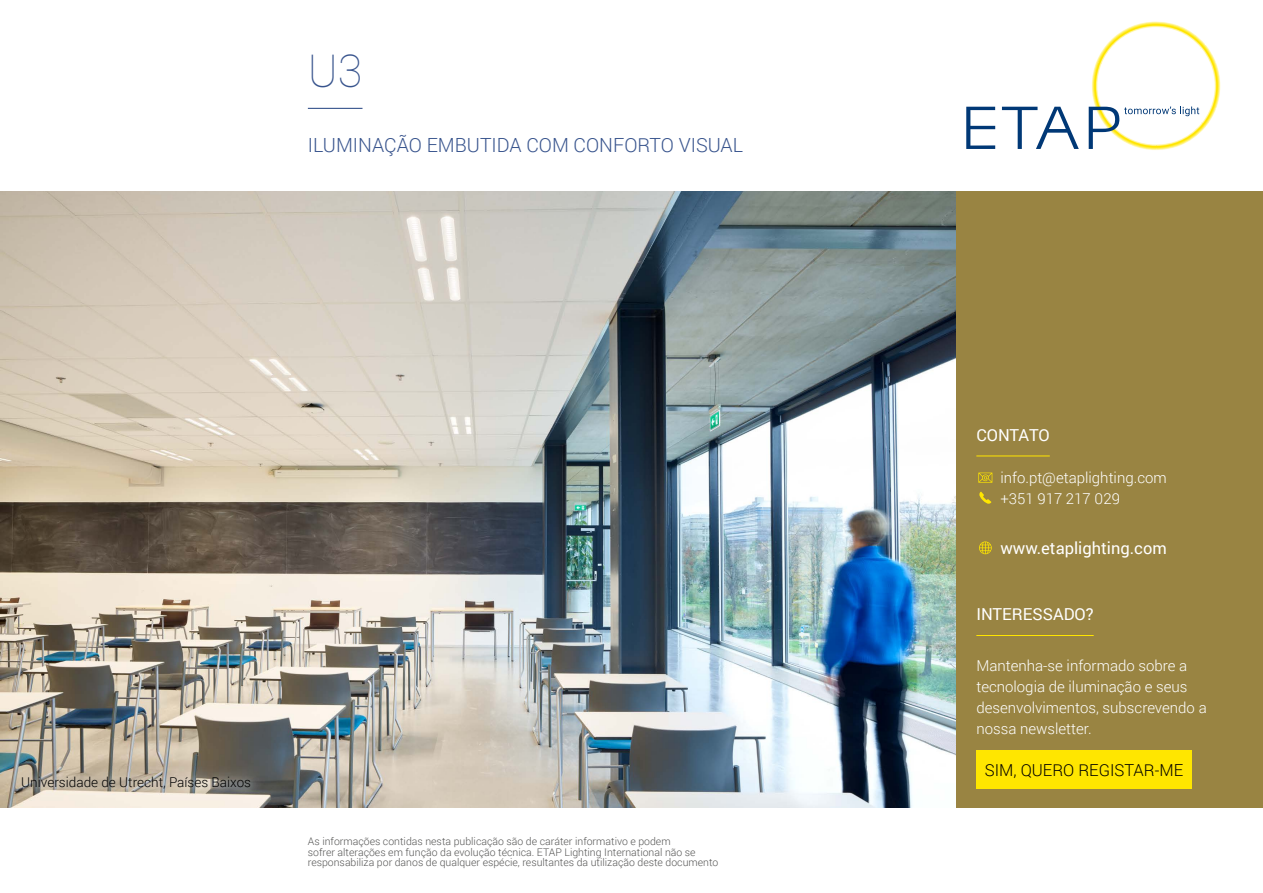
<style>
.page{position:relative;width:1263px;height:893px;background:#fff}
.page>*{position:absolute;margin:0;border:0;box-sizing:border-box;transform-origin:0 0}
.t1{font:100 45px "Roboto";color:#38548d}
.t2{font:300 19.5px "Roboto";color:#38548d}
.t3{font:16.5px "Roboto";color:#fff}
.t4{font:300 16.5px "Roboto";color:#000}
.t5{font:300 15px/21px "Roboto";color:#fff}
.t6{font:300 13.5px "Roboto";color:#000}
.t7{font:300 10.5px/10.5px "Roboto";color:#575756}
</style>
<div class="page">
<svg style="left:966px;top:107px;width:29px;height:42px"></svg>
<svg style="left:1002px;top:107px;width:77px;height:42px"></svg>
<svg style="left:1089px;top:21px;width:132px;height:129px"></svg>
<div style="left:955px;top:191px;width:308px;height:617px;background:#998442"></div>
<img style="left:0;top:191px;width:955px;height:617px">
<hr style="left:308px;top:108px;width:54px;height:1px;background:#38548d">
<svg style="left:8px;top:762px;width:257px;height:40px;background:#b5ada0"></svg>
<hr style="left:976px;top:456px;width:74px;height:1px;background:#ffe600">
<hr style="left:976px;top:635px;width:118px;height:1px;background:#ffe600">
<div style="left:976px;top:750px;width:216px;height:39px;background:#ffe600"></div>
<svg style="left:978px;top:473px;width:14px;height:10px"></svg>
<svg style="left:979px;top:492px;width:12px;height:12px"></svg>
<svg style="left:979px;top:541px;width:13px;height:13px"></svg>
<h1 class="t1" style="left:308px;top:40px;width:56px">U3</h1>
<h2 class="t2" style="left:308px;top:131px;width:437px">ILUMINAÇÃO EMBUTIDA COM CONFORTO VISUAL</h2>
<p class="t6" style="left:21px;top:772px;width:231px">Universidade de Utrecht, Países Baixos</p>
<p class="t7" style="left:308px;top:836px;width:412px">As informações contidas nesta publicação são de caráter informativo e podem<br>sofrer alterações em função da evolução técnica. ETAP Lighting International não se responsabiliza por danos de qualquer espécie, resultantes da utilização deste documento</p>
<h3 class="t3" style="left:976px;top:423px;width:75px">CONTATO</h3>
<h3 class="t5" style="left:1000px;top:466px;width:168px">info.pt@etaplighting.com +351 917 217 029</h3>
<h3 class="t3" style="left:1000px;top:537px;width:168px">www.etaplighting.com</h3>
<h3 class="t3" style="left:976px;top:603px;width:119px">INTERESSADO?</h3>
<h3 class="t5" style="left:976px;top:654px;width:232px">Mantenha-se informado sobre a tecnologia de iluminação e seus desenvolvimentos, subscrevendo a nossa newsletter.</h3>
<h3 class="t4" style="left:985px;top:758px;width:200px">SIM, QUERO REGISTAR-ME</h3>
</div>
